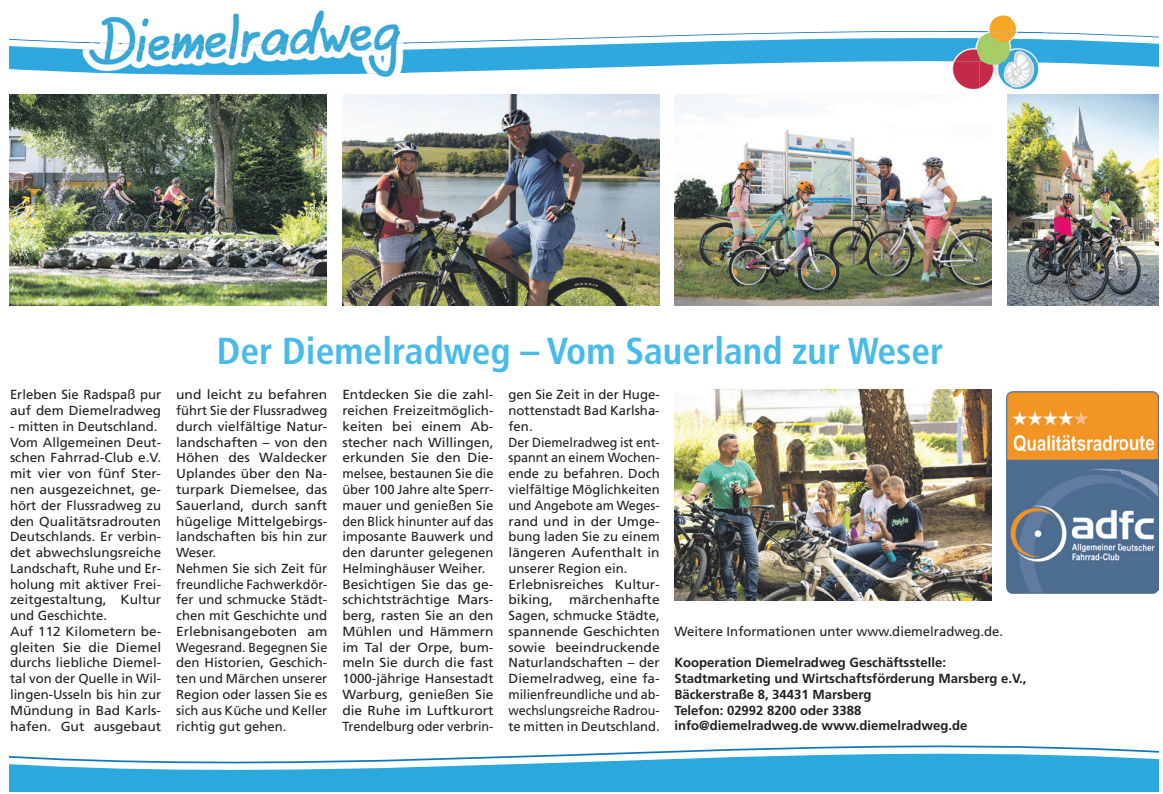
<style>
.page{position:relative;width:1163px;height:794px;background:#fff}
.page>*{position:absolute;margin:0;border:0;box-sizing:border-box;transform-origin:0 0}
.t1{font:700 condensed 37.5px "Frutiger LT";color:#48bbe9}
.t2{font:13.12px/15.8px "Frutiger LT";color:#231f20}
.t3{font:13.12px/15.8px "Frutiger LT";color:#231f20;scale:1.04 1}
.t4{font:13.12px/15.8px "Frutiger LT";color:#231f20;scale:1.05 1}
.t5{font:700 13.12px/15.8px "Frutiger LT";color:#231f20}
</style>
<div class="page">
<svg style="left:10px;top:56px;width:1148px;height:17px;fill:#2fa8df"></svg>
<svg style="left:10px;top:31px;width:1148px;height:25px"></svg>
<img style="left:947px;top:15px;width:95px;height:80px">
<img style="left:947px;top:31px;width:95px;height:2px">
<img style="left:83px;top:10px;width:323px;height:67px">
<img style="left:83px;top:49px;width:323px;height:26px">
<img style="left:83px;top:42px;width:323px;height:3px">
<div style="left:10px;top:776px;width:1148px;height:15px;background:#2ba8dc"></div>
<svg style="left:10px;top:745px;width:1148px;height:31px"></svg>
<img style="left:1006px;top:391px;width:152px;height:202px">
<img style="left:10px;top:95px;width:316px;height:211px">
<img style="left:342px;top:95px;width:317px;height:211px">
<img style="left:674px;top:95px;width:317px;height:211px">
<img style="left:1007px;top:95px;width:151px;height:211px">
<img style="left:674px;top:389px;width:317px;height:212px">
<p class="t2" style="left:10px;top:387px;width:153px">Erleben Sie Radspaß pur auf dem Diemelradweg</p>
<p class="t2" style="left:10px;top:418px;width:153px">- mitten in Deutschland.<br>Vom Allgemeinen Deut&shy;schen Fahrrad-Club e.V. mit vier von fünf Ster&shy;nen ausgezeichnet, ge&shy;hört der Flussradweg zu den Qualitätsradrouten<br>Deutschlands. Er verbin&shy;det abwechslungsreiche<br>Landschaft, Ruhe und Er&shy;holung mit aktiver Frei&shy;zeitgestaltung, Kultur und Geschichte.<br>Auf 112 Kilometern be&shy;gleiten Sie die Diemel durchs liebliche Diemel&shy;tal von der Quelle in Wil&shy;lingen-Usseln bis hin zur<br>Mündung in Bad Karls&shy;hafen. Gut ausgebaut</p>
<h1 class="t1" style="left:217px;top:329px;width:728px">Der Diemelradweg – Vom Sauerland zur Weser</h1>
<p class="t4" style="left:176px;top:387px;width:145px">und leicht zu befahren führt Sie der Flussradweg durch vielfältige Natur&shy;landschaften – von den<br>Höhen des Waldecker<br>Uplandes über den Na&shy;turpark Diemelsee, das<br>Sauerland, durch sanft hügelige Mittelgebirgs&shy;landschaften bis hin zur<br>Weser.<br>Nehmen Sie sich Zeit für freundliche Fachwerkdör&shy;fer und schmucke Städt&shy;chen mit Geschichte und<br>Erlebnisangeboten am<br>Wegesrand. Begegnen Sie den Historien, Geschich&shy;ten und Märchen unserer<br>Region oder lassen Sie es sich aus Küche und Keller richtig gut gehen.</p>
<p class="t3" style="left:342px;top:387px;width:147px">Entdecken Sie die zahl&shy;reichen Freizeitmöglich&shy;keiten bei einem Ab&shy;stecher nach Willingen, erkunden Sie den Die&shy;melsee, bestaunen Sie die über 100 Jahre alte Sperr&shy;mauer und genießen Sie den Blick hinunter auf das imposante Bauwerk und den darunter gelegenen<br>Helminghäuser Weiher.<br>Besichtigen Sie das ge&shy;schichtsträchtige Mars&shy;berg, rasten Sie an den<br>Mühlen und Hämmern im Tal der Orpe, bum&shy;meln Sie durch die fast<br>1000-jährige Hansestadt<br>Warburg, genießen Sie die Ruhe im Luftkurort<br>Trendelburg oder verbrin-</p>
<p class="t2" style="left:508px;top:387px;width:153px">gen Sie Zeit in der Huge&shy;nottenstadt Bad Karlsha&shy;fen.<br>Der Diemelradweg ist ent&shy;spannt an einem Wochen&shy;ende zu befahren. Doch vielfältige Möglichkeiten und Angebote am Weges&shy;rand und in der Umge&shy;bung laden Sie zu einem längeren Aufenthalt in unserer Region ein.<br>Erlebnisreiches Kultur&shy;biking, märchenhafte<br>Sagen, schmucke Städte, spannende Geschichten sowie beeindruckende<br>Naturlandschaften – der<br>Diemelradweg, eine fa&shy;milienfreundliche und ab&shy;wechslungsreiche Radrou&shy;te mitten in Deutschland.</p>
<p class="t2" style="left:674px;top:623px;width:330px">Weitere Informationen unter www.diemelradweg.de.</p>
<p class="t5" style="left:674px;top:655px;width:353px">Kooperation Diemelradweg Geschäftsstelle:<br>Stadtmarketing und Wirtschaftsförderung Marsberg e.V., Bäckerstraße 8, 34431 Marsberg<br>Telefon: 02992 8200 oder 3388<br>info@diemelradweg.de www.diemelradweg.de</p>
</div>
